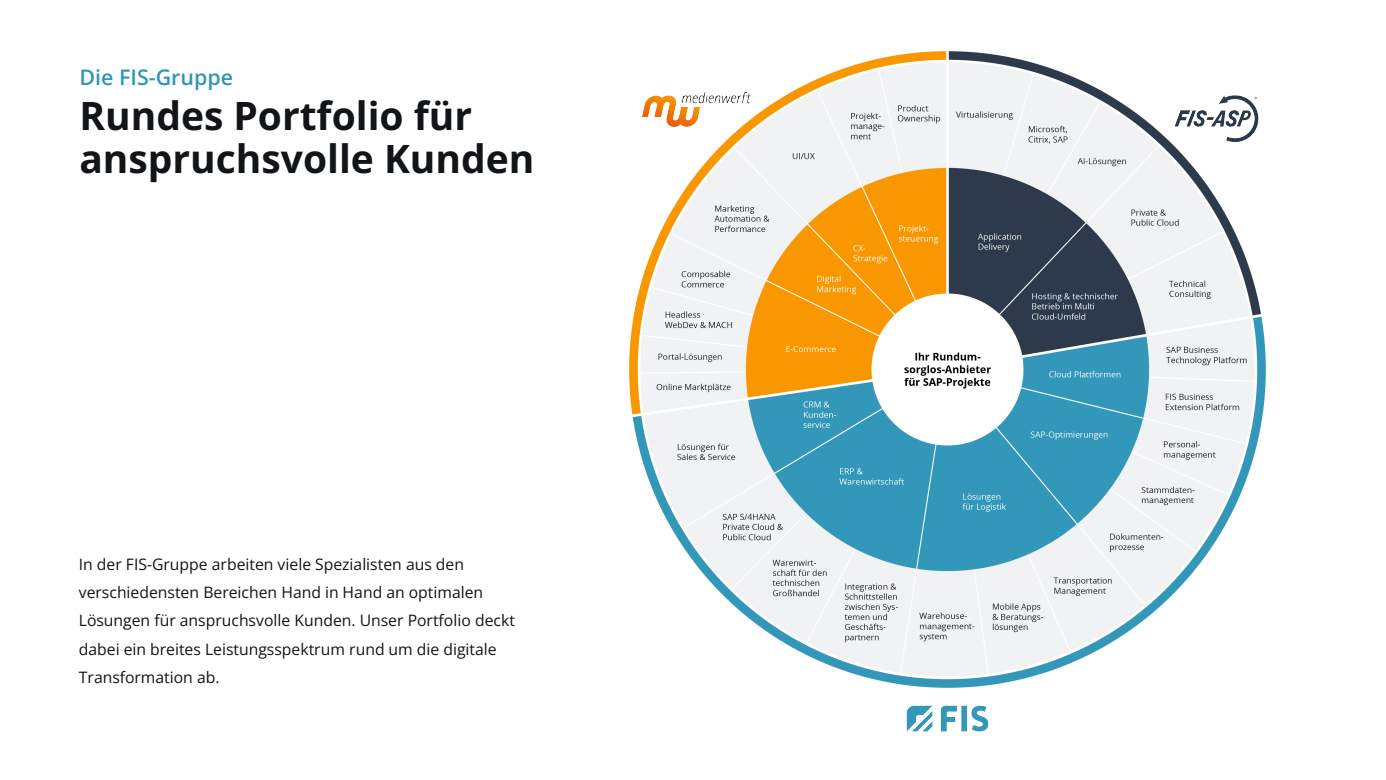
<style>
.page{position:relative;width:1386px;height:780px;background:#fff}
.page>*{position:absolute;margin:0;border:0;box-sizing:border-box;transform-origin:0 0}
.t1{font:700 38.94px/42.9px "Open Sans";color:#121518}
.t2{font:600 21.44px "Open Sans";color:#3196b4}
.t3{font:15.75px/28.3px "Open Sans";color:#121518}
</style>
<div class="page">
<img style="left:629px;top:51px;width:637px;height:681px">
<p class="t2" style="left:79px;top:62px;width:155px">Die FIS-Gruppe</p>
<h2 class="t1" style="left:79px;top:93px;width:456px">Rundes Portfolio für anspruchsvolle Kunden</h2>
<p class="t3" style="left:79px;top:549px;width:437px">In der FIS-Gruppe arbeiten viele Spezialisten aus den verschiedensten Bereichen Hand in Hand an optimalen Lösungen für anspruchsvolle Kunden. Unser Portfolio deckt dabei ein breites Leistungsspektrum rund um die digitale Transformation ab.</p>
</div>
